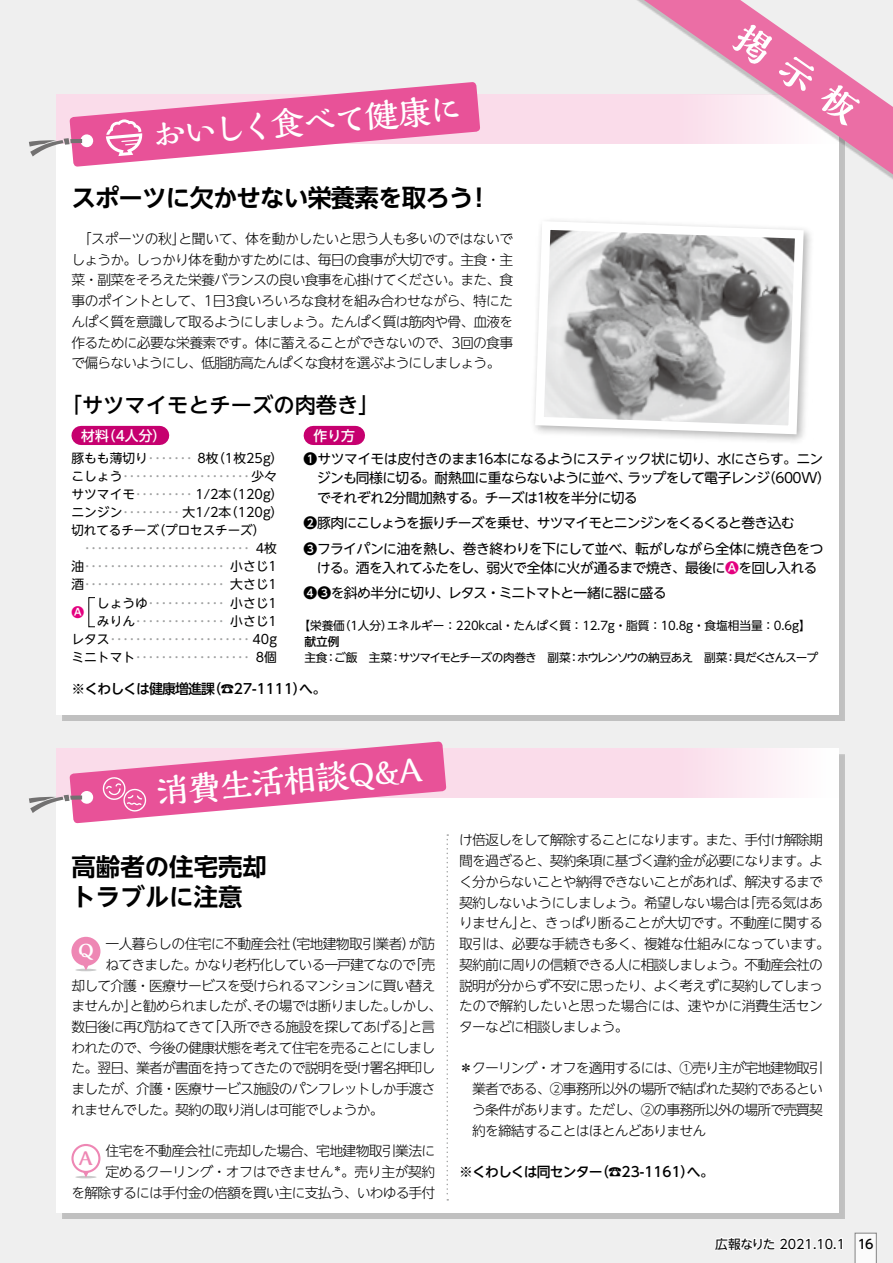
<style>
.page{position:relative;width:893px;height:1263px;background:#efefef}
.page>*{position:absolute;margin:0;border:0;box-sizing:border-box;transform-origin:0 0}
.t1{font:700 33px "Kaimin So Std";color:#fff}
.t2{font:700 24.45px "UD Shin Go NT Pr 6 De";letter-spacing:-.035em;color:#000}
.t3{font:700 24.45px/30.9px "UD Shin Go NT Pr 6 De";color:#000}
.t4{font:500 21.3px "UD Shin Go NT Pro";color:#000}
.t5{font:800 19.2px "Kaimin So Std";color:#fff}
.t6{font:800 19.2px "Kaimin So Std";color:#ee87b4}
.t7{font:300 13.8px/20.7px "UD Shin Go NT Pro";letter-spacing:-.06em;color:#000}
.t8{font:13.8px/19.2px "UD Shin Go NT Pro";letter-spacing:-.045em;color:#000}
.t9{font:500 13.8px "UD Shin Go NT Pro";letter-spacing:-.06em;color:#000}
.t10{font:300 13.8px "UD Shin Go NT Pro";letter-spacing:-.03em;color:#000}
.t11{font:13.8px "UD Shin Go NT Pro";letter-spacing:-.065em;color:#000}
.t12{font:500 13.8px "UD Shin Go NT Pro";color:#fff}
.t13{font:12.75px "UD Shin Go NT Pro";color:#9fa0a0}
.t14{font:12.75px "UD Shin Go NT Pro";color:#000}
.t15{font:12.75px "UD Shin Go NT Pr 6";color:#000}
.t16{font:500 12.75px "UD Shin Go NT Pr 6";color:#000}
.t17{font:700 12.75px "UD Shin Go NT Pro De";color:#e4007f}
.t18{font:11.7px "UD Shin Go NT Pro";letter-spacing:-.02em;color:#000}
.t19{font:11.7px "UD Shin Go NT Pro";letter-spacing:-.105em;color:#000}
.t20{font:11.7px "UD Shin Go NT Pro";letter-spacing:-.1em;color:#000}
.t21{font:500 11.7px "UD Shin Go NT Pro";color:#000}
.t22{font:8.85px "UD Shin Go NT Pro";color:#000}
.s1{color:#9fa0a0}
.s2{color:#000}
.s3{font-family:"UD Shin Go NT Pro De";font-weight:700}
.s4{font-family:"UD Shin Go NT Pro De";font-weight:700;color:#e4007f}
.s5{font-weight:300;font-size:13.8px}
</style>
<div class="page">
<div style="left:62px;top:754px;width:782px;height:465px;background:#000;opacity:.2"></div>
<div style="left:56px;top:748px;width:782px;height:465px;background:#fff"></div>
<div style="left:56px;top:95px;width:782px;height:619px;background:#fff"></div>
<div style="left:56px;top:95px;width:782px;height:49px;background:#fadcea"></div>
<svg style="left:446px;top:748px;width:340px;height:50px;fill:#fadcea"></svg>
<div style="left:591px;top:0;width:302px;height:234px;background:#000;opacity:.2"></div>
<svg style="left:446px;top:834px;width:2px;height:366px"></svg>
<div style="left:81px;top:426px;width:79px;height:19px;background:#c6006f"></div>
<svg style="left:29px;top:741px;width:417px;height:82px"></svg>
<hr style="left:75px;top:969px;width:22px;height:2px;background:#c9caca;border-radius:50%">
<div style="left:71px;top:937px;width:29px;height:29px;background:#ee87b4;border-radius:50%"></div>
<svg style="left:83px;top:965px;width:6px;height:5px"></svg>
<hr style="left:75px;top:1176px;width:22px;height:2px;background:#c9caca;border-radius:50%">
<svg style="left:83px;top:1173px;width:5px;height:4px"></svg>
<div style="left:71px;top:1144px;width:29px;height:29px;border:2px solid #ee87b4;border-radius:50%"></div>
<div style="left:313px;top:426px;width:42px;height:19px;background:#c6006f"></div>
<svg style="left:29px;top:82px;width:451px;height:85px"></svg>
<div style="left:530px;top:216px;width:284px;height:229px;background:#000;opacity:.3"></div>
<svg style="left:531px;top:217px;width:277px;height:222px"></svg>
<svg style="left:854px;top:1232px;width:23px;height:31px"></svg>
<svg style="left:715px;top:1237px;width:128px;height:14px"></svg>
<svg style="left:644px;top:0;width:249px;height:174px"></svg>
<h1 class="t1" style="left:151px;top:113px;width:312px;rotate:-5deg">おいしく食べて健康に</h1>
<h2 class="t2" style="left:71px;top:177px;width:404px">スポーツに欠かせない栄養素を取ろう</h2>
<h2 class="t2" style="left:467px;top:177px;width:26px">!</h2>
<p class="t7" style="left:71px;top:228px;width:443px">　「スポーツの秋」<br>しょうか。しっかり体を動かすためには、毎日の食事が大切です。主食・主菜・副菜をそろえた栄養バランスの良い食事を心掛けてください。また、食事のポイントとして、1日3食いろいろな食材を組み合わせながら、特にたんぱく質を意識して取るようにしましょう。たんぱく質は筋肉や骨、血液を作るために必要な栄養素です。体に蓄えることができないので、3回の食事で偏らないようにし、低脂肪高たんぱくな食材を選ぶようにしましょう。</p>
<p class="t10" style="left:179px;top:227px;width:336px">と聞いて、体を動かしたいと思う人も多いのではないで</p>
<h3 class="t4" style="left:61px;top:387px;width:320px">「サツマイモとチーズの肉巻き「</h3>
<p class="t12" style="left:102px;top:424px;width:66px">（4人分(</p>
<p class="t12" style="left:81px;top:424px;width:29px">材料</p>
<p class="t14" style="left:71px;top:448px;width:213px">豚もも薄切り<span class="s1">･･･････</span> 8 （枚 1枚25 (g</p>
<p class="t13" style="left:71px;top:466px;width:207px"><span class="s2">こしょう</span>････････････････････<span class="s2">少々</span></p>
<p class="t14" style="left:71px;top:484px;width:213px">サツマイモ<span class="s1">･････････</span> 1/2 （本 120 (g</p>
<p class="t14" style="left:71px;top:502px;width:213px">ニンジン<span class="s1">･････････</span>大1/2 （本 120 (g</p>
<p class="t14" style="left:153px;top:520px;width:114px">（プロセスチーズ(</p>
<p class="t14" style="left:71px;top:520px;width:89px">切れてるチーズ</p>
<p class="t14" style="left:256px;top:538px;width:23px">4枚</p>
<p class="t13" style="left:84px;top:538px;width:168px">･･･････････････････････････</p>
<p class="t14" style="left:230px;top:556px;width:48px">小さじ1</p>
<p class="t13" style="left:71px;top:556px;width:155px"><span class="s2">油</span>･･････････････････････</p>
<p class="t13" style="left:71px;top:574px;width:155px"><span class="s2">酒</span>･･････････････････････</p>
<p class="t14" style="left:230px;top:574px;width:48px">大さじ1</p>
<p class="t14" style="left:230px;top:592px;width:48px">小さじ1</p>
<p class="t13" style="left:71px;top:592px;width:155px"><span class="s2">　　しょうゆ</span>････････････</p>
<p class="t17" style="left:71px;top:602px;width:14px">A</p>
<p class="t14" style="left:230px;top:610px;width:48px">小さじ1</p>
<p class="t13" style="left:71px;top:610px;width:155px"><span class="s2">　　みりん</span>･･････････････</p>
<p class="t13" style="left:71px;top:628px;width:207px"><span class="s2">レタス</span>･･････････････････････ <span class="s2">40g</span></p>
<p class="t14" style="left:256px;top:647px;width:23px">8個</p>
<p class="t13" style="left:71px;top:647px;width:180px"><span class="s2">ミニトマト</span>･･････････････････</p>
<p class="t12" style="left:314px;top:424px;width:43px">作り方</p>
<p class="t8" style="left:762px;top:449px;width:71px;text-indent:-458px"><span class="s3">❶</span>サツマイモは皮付きのまま16本になるようにスティック状に切り、水にさらす。ニン（600W(</p>
<p class="t11" style="left:627px;top:467px;width:144px">ラップをして電子レンジ</p>
<p class="t8" style="left:317px;top:468px;width:322px">ジンも同様に切る。耐熱皿に重ならないように並べ、でそれぞれ2分間加熱する。チーズは1枚を半分に切る</p>
<p class="t8" style="left:304px;top:510px;width:521px;line-height:25.5px"><span class="s3">❷</span>豚肉にこしょうを振りチーズを乗せ、サツマイモとニンジンをくるくると巻き込む<br><span class="s3">❸</span>フライパンに油を熱し、巻き終わりを下にして並べ、転がしながら全体に焼き色をつ</p>
<p class="t8" style="left:304px;top:554px;width:515px;line-height:25.5px;text-indent:13px">ける。酒を入れてふたをし、弱火で全体に火が通るまで焼き、最後に<span class="s4">A</span>を回し入れる<br><span class="s3">❹❸</span>を斜め半分に切り、レタス・ミニトマトと一緒に器に盛る</p>
<p class="t18" style="left:387px;top:616px;width:426px">エネルギー：220kcal・たんぱく質：12.7 ・g 脂質：10.8 ・g 食塩相当量：0.6 【g</p>
<p class="t18" style="left:298px;top:616px;width:48px">【栄養価</p>
<p class="t21" style="left:304px;top:632px;width:36px">献立例</p>
<p class="t18" style="left:339px;top:616px;width:55px">（1人分）</p>
<p class="t18" style="left:334px;top:648px;width:60px">ご飯　主菜</p>
<p class="t20" style="left:398px;top:648px;width:174px">サツマイモとチーズの肉巻き　副菜</p>
<p class="t19" style="left:734px;top:648px;width:85px">具だくさんスープ</p>
<p class="t18" style="left:304px;top:648px;width:25px">主食</p>
<p class="t19" style="left:577px;top:648px;width:152px">ホウレンソウの納豆あえ　副菜</p>
<p class="t18" style="left:325px;top:648px;width:13px">：</p>
<p class="t18" style="left:390px;top:648px;width:13px">：</p>
<p class="t18" style="left:568px;top:648px;width:13px">：</p>
<p class="t18" style="left:725px;top:648px;width:13px">：</p>
<p class="t9" style="left:71px;top:678px;width:145px">※くわしくは健康増進課</p>
<p class="t9" style="left:207px;top:678px;width:120px">（☎27-1111 へ）。</p>
<h1 class="t1" style="left:155px;top:769px;width:268px;rotate:-5deg">消費生活相談Q&amp;A</h1>
<h2 class="t3" style="left:71px;top:850px;width:197px">高齢者の住宅売却トラブルに注意</h2>
<p class="t7" style="left:283px;top:933px;width:154px">（宅地建物取引業者が訪</p>
<p class="t7" style="left:402px;top:933px;width:15px">）</p>
<p class="t7" style="left:106px;top:933px;width:187px">一人暮らしの住宅に不動産会社</p>
<h3 class="t5" style="left:78px;top:937px;width:17px">Q</h3>
<p class="t7" style="left:408px;top:954px;width:29px">「売</p>
<p class="t7" style="left:195px;top:954px;width:223px">かなり老朽化している一戸建てなので</p>
<p class="t7" style="left:71px;top:954px;width:372px;text-indent:34px">ねてきました。<br>却して介護・医療サービスを受けられるマンションに買い替えませんかと勧められましたがその場では断りましたしかし、</p>
<p class="t7" style="left:124px;top:995px;width:15px">」</p>
<p class="t7" style="left:383px;top:995px;width:15px">。</p>
<p class="t7" style="left:247px;top:995px;width:15px">、</p>
<p class="t7" style="left:207px;top:1016px;width:230px">「入所できる施設を探してあげると言</p>
<p class="t7" style="left:71px;top:1016px;width:365px">数日後に再び訪ねてきて<br>われたので、今後の健康状態を考えて住宅を売ることにしました。翌日、業者が書面を持ってきたので説明を受け署名押印しましたが、介護・医療サービス施設のパンフレットしか手渡されませんでした。契約の取り消しは可能でしょうか。</p>
<p class="t7" style="left:106px;top:1140px;width:331px;text-align:right">住宅を不動産会社に売却した場合、宅地建物取引業法に売り主が契約</p>
<p class="t7" style="left:402px;top:1016px;width:15px">」</p>
<h3 class="t6" style="left:79px;top:1144px;width:16px">A</h3>
<p class="t7" style="left:71px;top:1161px;width:365px;text-indent:34px">定めるクーリング・オフはできません<br>を解除するには手付金の倍額を買い主に支払う、いわゆる手付</p>
<p class="t22" style="left:333px;top:1162px;width:24px">＊<span class="s5">。</span></p>
<p class="t7" style="left:459px;top:829px;width:365px;text-align:right">け倍返しをして解除することになります。また、手付け解除期間を過ぎると、契約条項に基づく違約金が必要になります。よく分からないことや納得できないことがあれば、解決するまで「売る気はあ</p>
<p class="t7" style="left:459px;top:891px;width:372px">契約しないようにしましょう。希望しない場合は<br>りませんと」、きっぱり断ることが大切です。不動産に関する取引は、必要な手続きも多く、複雑な仕組みになっています。契約前に周りの信頼できる人に相談しましょう。不動産会社の説明が分からず不安に思ったり、よく考えずに契約してしまったので解約したいと思った場合には、速やかに消費生活センターなどに相談しましょう。</p>
<p class="t7" style="left:472px;top:1057px;width:353px;text-align:justify;text-indent:-13px">＊クーリング・オフを適用するには、①売り主が宅地建物取引業者である、②事務所以外の場所で結ばれた契約であるという条件があります。ただし、②の事務所以外の場所で売買契約を締結することはほとんどありません</p>
<p class="t9" style="left:595px;top:1161px;width:120px">（☎23-1161 へ）。</p>
<p class="t9" style="left:459px;top:1161px;width:145px">※くわしくは同センター</p>
<p class="t15" style="left:715px;top:1233px;width:131px">広報なりた 2021.10.1</p>
<p class="t16" style="left:858px;top:1233px;width:18px">16</p>
</div>
